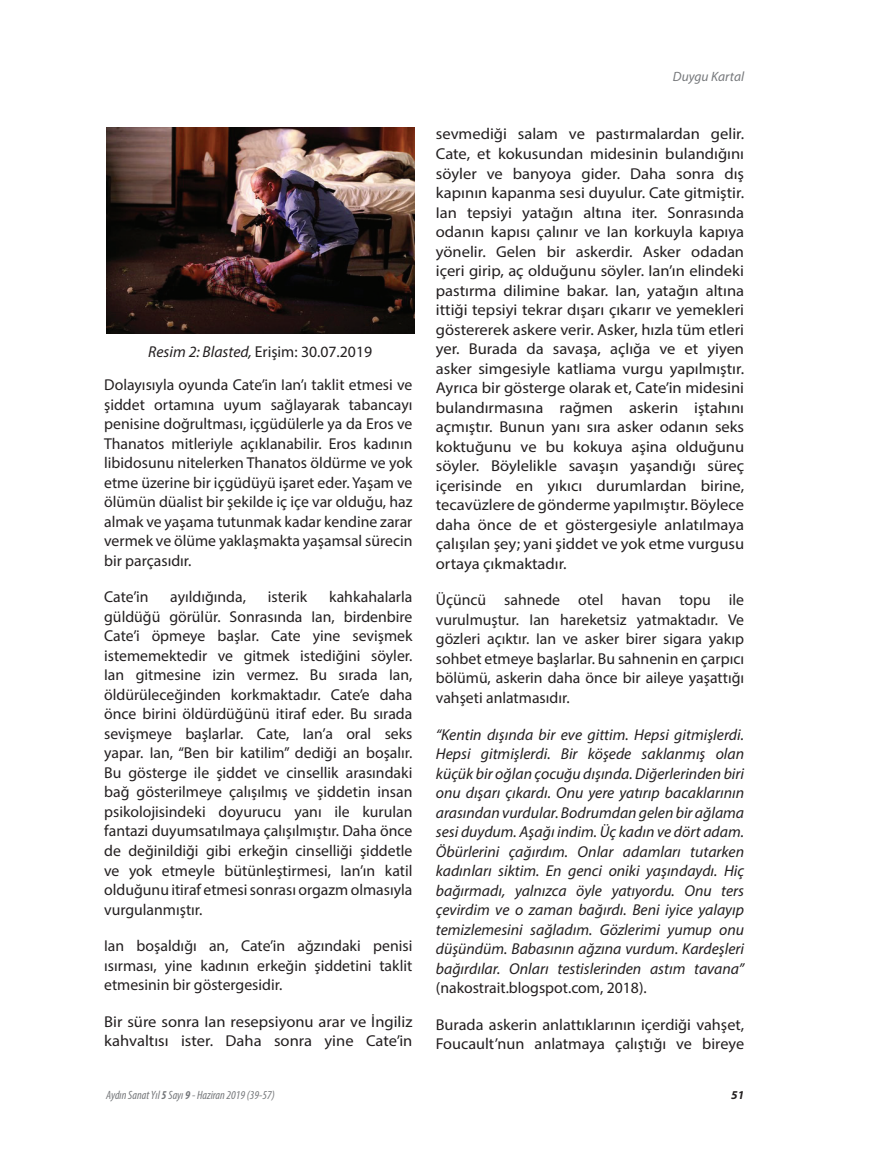
<style>
.page{position:relative;width:893px;height:1149px;background:#fff}
.page>*{position:absolute;margin:0;border:0;box-sizing:border-box;transform-origin:0 0}
.t1{font:15.75px/19.5px "Myriad Pro";color:#231f20;text-align:justify}
.t2{font:15.75px/19.5px "Myriad Pro";color:#231f20;scale:1.05 1}
.t3{font:italic 15.75px/19.5px "Myriad Pro";color:#231f20;text-align:justify}
.t4{font:italic 13.5px "Myriad Pro";color:#76787b}
.t5{font:italic condensed 12px "Myriad Pro";color:#76787b}
.t6{font:italic 700 12px "Myriad Pro";color:#231f20}
.s1{font-style:italic}
.s2{font-weight:700}
</style>
<div class="page">
<img style="left:106px;top:128px;width:308px;height:205px">
<p class="t1" style="left:148px;top:342px;width:225px"><span class="s1">Resim 2: Blasted,</span> Erişim: 30.07.2019</p>
<p class="t1" style="left:104px;top:375px;width:310px">Dolayısıyla oyunda Cate’in Ian’ı taklit etmesi ve şiddet ortamına uyum sağlayarak tabancayı penisine doğrultması, içgüdülerle ya da Eros ve Thanatos mitleriyle açıklanabilir. Eros kadının libidosunu nitelerken Thanatos öldürme ve yok etme üzerine bir içgüdüyü işaret eder. Yaşam ve ölümün düalist bir şekilde iç içe var olduğu, haz almak ve yaşama tutunmak kadar kendine zarar vermek ve ölüme yaklaşmakta yaşamsal sürecin bir parçasıdır.</p>
<p class="t1" style="left:104px;top:587px;width:46px">Cate’in</p>
<p class="t1" style="left:170px;top:587px;width:77px">ayıldığında,</p>
<p class="t1" style="left:268px;top:587px;width:41px">isterik</p>
<p class="t1" style="left:104px;top:587px;width:310px;text-indent:225px">kahkahalarla güldüğü görülür. Sonrasında Ian, birdenbire Cate’i öpmeye başlar. Cate yine sevişmek istememektedir ve gitmek istediğini söyler.<br>Ian gitmesine izin vermez. Bu sırada Ian, öldürüleceğinden korkmaktadır. Cate’e daha önce birini öldürdüğünü itiraf eder. Bu sırada sevişmeye başlarlar. Cate, Ian’a oral seks yapar. Ian, “Ben bir katilim” dediği an boşalır.<br>Bu gösterge ile şiddet ve cinsellik arasındaki bağ gösterilmeye çalışılmış ve şiddetin insan psikolojisindeki doyurucu yanı ile kurulan fantazi duyumsatılmaya çalışılmıştır. Daha önce de değinildiği gibi erkeğin cinselliği şiddetle ve yok etmeyle bütünleştirmesi, Ian’ın katil olduğunu itiraf etmesi sonrası orgazm olmasıyla vurgulanmıştır.</p>
<p class="t1" style="left:104px;top:935px;width:310px">Ian boşaldığı an, Cate’in ağzındaki penisi ısırması, yine kadının erkeğin şiddetini taklit etmesinin bir göstergesidir.</p>
<p class="t2" style="left:104px;top:1011px;width:295px">Bir süre sonra Ian resepsiyonu arar ve İngiliz kahvaltısı ister. Daha sonra yine Cate’in</p>
<p class="t4" style="left:673px;top:68px;width:73px">Duygu Kartal</p>
<p class="t2" style="left:436px;top:124px;width:295px;text-align:justify">sevmediği salam ve pastırmalardan gelir.<br>Cate, et kokusundan midesinin bulandığını söyler ve banyoya gider. Daha sonra dış kapının kapanma sesi duyulur. Cate gitmiştir.<br>Ian tepsiyi yatağın altına iter. Sonrasında odanın kapısı çalınır ve Ian korkuyla kapıya yönelir. Gelen bir askerdir. Asker odadan içeri girip, aç olduğunu söyler. Ian’ın elindeki pastırma dilimine bakar. Ian, yatağın altına ittiği tepsiyi tekrar dışarı çıkarır ve yemekleri göstererek askere verir. Asker, hızla tüm etleri yer. Burada da savaşa, açlığa ve et yiyen asker simgesiyle katliama vurgu yapılmıştır.<br>Ayrıca bir gösterge olarak et, Cate’in midesini bulandırmasına rağmen askerin iştahını açmıştır. Bunun yanı sıra asker odanın seks koktuğunu ve bu kokuya aşina olduğunu söyler. Böylelikle savaşın yaşandığı süreç içerisinde en yıkıcı durumlardan birine, tecavüzlere de gönderme yapılmıştır. Böylece daha önce de et göstergesiyle anlatılmaya çalışılan şey; yani şiddet ve yok etme vurgusu ortaya çıkmaktadır.</p>
<p class="t1" style="left:436px;top:590px;width:310px">Üçüncü sahnede otel havan topu ile vurulmuştur. Ian hareketsiz yatmaktadır. Ve gözleri açıktır. Ian ve asker birer sigara yakıp sohbet etmeye başlarlar. Bu sahnenin en çarpıcı bölümü, askerin daha önce bir aileye yaşattığı vahşeti anlatmasıdır.</p>
<p class="t3" style="left:436px;top:724px;width:310px">“Kentin dışında bir eve gittim. Hepsi gitmişlerdi.<br>Hepsi gitmişlerdi. Bir köşede saklanmış olan küçük bir oğlan çocuğu dışında. Diğerlerinden biri onu dışarı çıkardı. Onu yere yatırıp bacaklarının arasından vurdular. Bodrumdan gelen bir ağlama sesi duydum. Aşağı indim. Üç kadın ve dört adam.<br>Öbürlerini çağırdım. Onlar adamları tutarken kadınları siktim. En genci oniki yaşındaydı. Hiç bağırmadı, yalnızca öyle yatıyordu. Onu ters çevirdim ve o zaman bağırdı. Beni iyice yalayıp temizlemesini sağladım. Gözlerimi yumup onu düşündüm. Babasının ağzına vurdum. Kardeşleri bağırdılar. Onları testislerinden astım tavana”</p>
<p class="t1" style="left:436px;top:977px;width:212px">(nakostrait.blogspot.com, 2018).</p>
<p class="t1" style="left:436px;top:1014px;width:310px">Burada askerin anlattıklarının içerdiği vahşet,<br>Foucault’nun anlatmaya çalıştığı ve bireye</p>
<p class="t5" style="left:106px;top:1087px;width:170px">Aydın Sanat Yıl <span class="s2">5</span> Sayı <span class="s2">9</span> - Haziran 2019 (39-57)</p>
<p class="t6" style="left:731px;top:1086px;width:14px">51</p>
</div>
